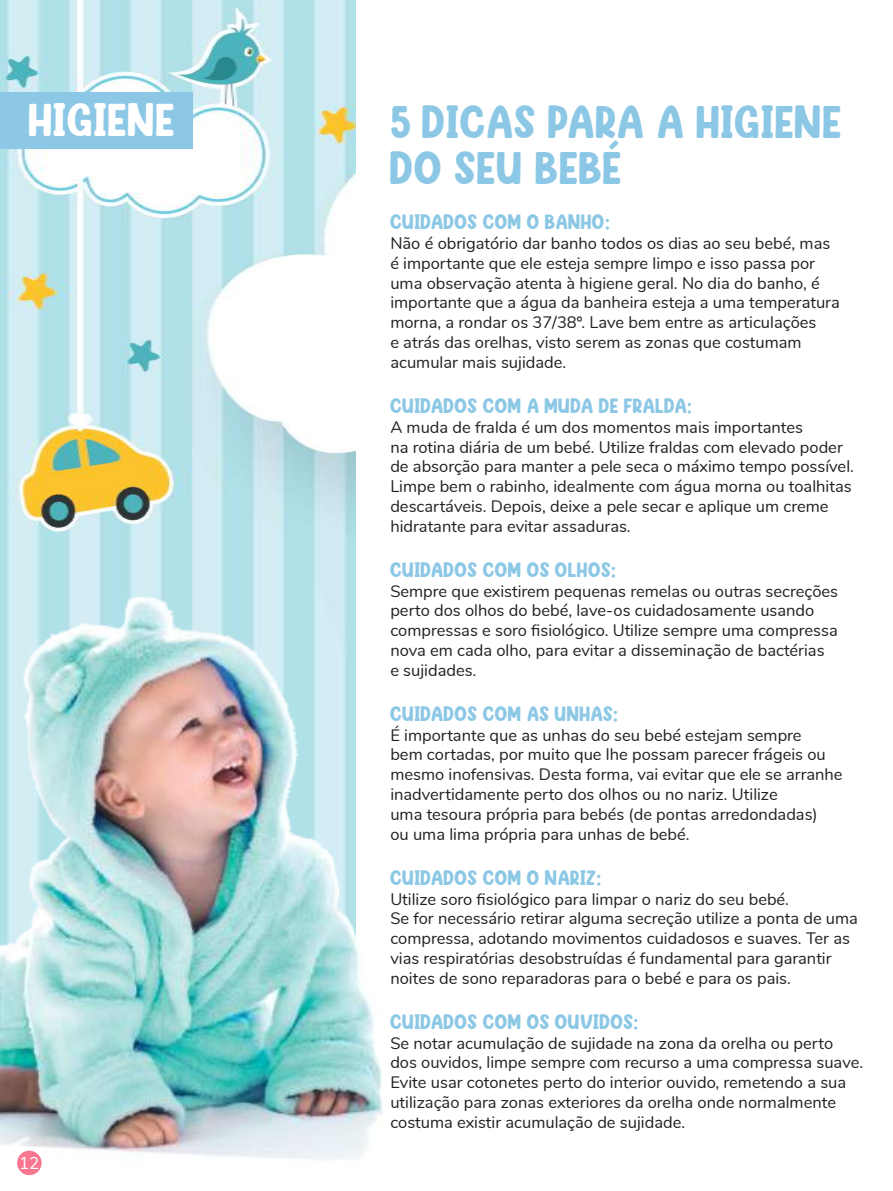
<style>
.page{position:relative;width:893px;height:1191px;background:#fff}
.page>*{position:absolute;margin:0;border:0;box-sizing:border-box;transform-origin:0 0}
.t1{font:46.8px "Milk Kids";color:#fff}
.t2{font:46.5px/46.5px "Milk Kids";color:#8cc8e5}
.t3{font:21px "Milk Kids";color:#8cc8e5}
.t4{font:16.95px "Nunito";color:#fff}
.t5{font:16.5px/19.8px "Nunito";color:#241f1f}
</style>
<div class="page">
<img style="left:0;top:0;width:355px;height:536px">
<img style="left:0;top:536px;width:355px;height:36px">
<img style="left:0;top:572px;width:383px;height:604px">
<div style="left:0;top:92px;width:192px;height:57px;background:#8cc8e5"></div>
<div style="left:17px;top:1150px;width:25px;height:25px;background:#f77791;border-radius:50%"></div>
<h1 class="t1" style="left:29px;top:91px;width:149px">HIGIENE</h1>
<h2 class="t2" style="left:390px;top:98px;width:454px">5 DICAS PARA A HIGIENE<br>DO SEU BEBÉ</h2>
<p class="t3" style="left:390px;top:209px;width:221px">CUIDADOS COM O BANHO:</p>
<p class="t5" style="left:390px;top:232px;width:451px">Não é obrigatório dar banho todos os dias ao seu bebé, mas é importante que ele esteja sempre limpo e isso passa por uma observação atenta à higiene geral. No dia do banho, é importante que a água da banheira esteja a uma temperatura morna, a rondar os 37/38º. Lave bem entre as articulações<br>e atrás das orelhas, visto serem as zonas que costumam acumular mais sujidade.</p>
<p class="t3" style="left:390px;top:393px;width:303px">CUIDADOS COM A MUDA DE FRALDA:</p>
<p class="t5" style="left:390px;top:416px;width:465px">A muda de fralda é um dos momentos mais importantes<br>na rotina diária de um bebé. Utilize fraldas com elevado poder de absorção para manter a pele seca o máximo tempo possível.<br>Limpe bem o rabinho, idealmente com água morna ou toalhitas descartáveis. Depois, deixe a pele secar e aplique um creme hidratante para evitar assaduras.</p>
<p class="t3" style="left:390px;top:557px;width:227px">CUIDADOS COM OS OLHOS:</p>
<p class="t5" style="left:390px;top:580px;width:449px">Sempre que existirem pequenas remelas ou outras secreções perto dos olhos do bebé, lave-os cuidadosamente usando compressas e soro fisiológico. Utilize sempre uma compressa nova em cada olho, para evitar a disseminação de bactérias<br>e sujidades.</p>
<p class="t3" style="left:390px;top:701px;width:229px">CUIDADOS COM AS UNHAS:</p>
<p class="t5" style="left:390px;top:724px;width:454px">É importante que as unhas do seu bebé estejam sempre<br>bem cortadas, por muito que lhe possam parecer frágeis ou mesmo inofensivas. Desta forma, vai evitar que ele se arranhe inadvertidamente perto dos olhos ou no nariz. Utilize<br>uma tesoura própria para bebés (de pontas arredondadas)<br>ou uma lima própria para unhas de bebé.</p>
<p class="t3" style="left:390px;top:864px;width:212px">CUIDADOS COM O NARIZ:</p>
<p class="t5" style="left:390px;top:888px;width:469px">Utilize soro fisiológico para limpar o nariz do seu bebé.<br>Se for necessário retirar alguma secreção utilize a ponta de uma compressa, adotando movimentos cuidadosos e suaves. Ter as vias respiratórias desobstruídas é fundamental para garantir noites de sono reparadoras para o bebé e para os pais.</p>
<p class="t3" style="left:390px;top:1008px;width:249px">CUIDADOS COM OS OUVIDOS:</p>
<p class="t5" style="left:390px;top:1032px;width:474px">Se notar acumulação de sujidade na zona da orelha ou perto dos ouvidos, limpe sempre com recurso a uma compressa suave.<br>Evite usar cotonetes perto do interior ouvido, remetendo a sua utilização para zonas exteriores da orelha onde normalmente costuma existir acumulação de sujidade.</p>
<p class="t4" style="left:19px;top:1150px;width:22px">12</p>
</div>
